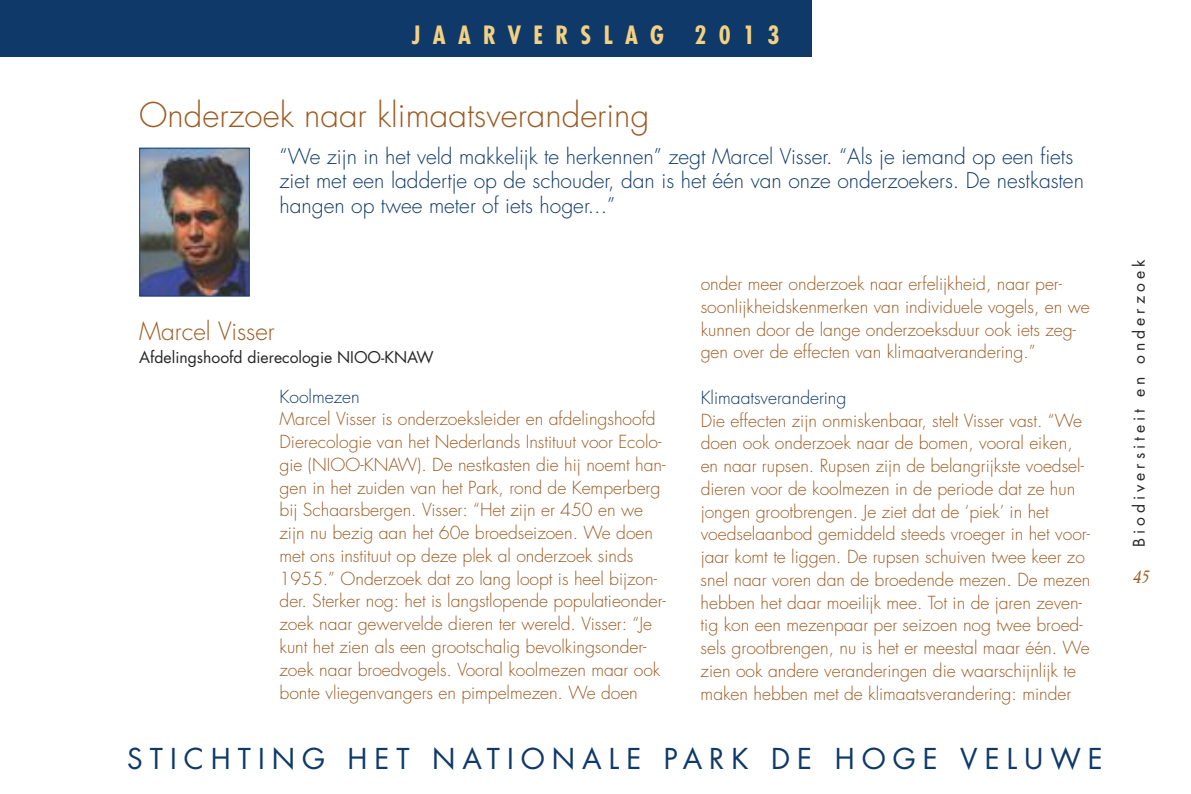
<style>
.page{position:relative;width:1191px;height:794px;background:#fff}
.page>*{position:absolute;margin:0;border:0;box-sizing:border-box;transform-origin:0 0}
.t1{font:300 33.25px "Futura";color:#9c5b22}
.t2{font:28px "Futura";letter-spacing:.25em;color:#0e3968}
.t3{font:700 condensed 24.5px "Futura";letter-spacing:.5em;color:#f4d182}
.t4{font:300 24.5px "Futura";color:#9c5b22}
.t5{font:italic 24.5px "Disturbance";color:#9c5b22}
.t6{font:300 21px/24.5px "Futura";color:#0e3968}
.t7{font:300 17.5px/22.8px "Futura";color:#9c5b22}
.t8{font:300 17.5px "Futura";color:#0e3968}
.t9{font:15.75px "Futura";color:#272627}
.t10{font:15.75px "Futura";letter-spacing:.25em;color:#272627}
</style>
<div class="page">
<img style="left:141px;top:150px;width:107px;height:144px">
<div style="left:139px;top:148px;width:111px;height:148px;border:1px solid #0e3968"></div>
<div style="left:0;top:0;width:811px;height:57px;background:#0e3968"></div>
<h3 class="t3" style="left:412px;top:24px;width:369px">JAARVERSLAG 2013</h3>
<h1 class="t1" style="left:139px;top:99px;width:512px">Onderzoek naar klimaatsverandering</h1>
<p class="t6" style="left:279px;top:146px;width:806px">“We zijn in het veld makkelijk te herkennen” zegt Marcel Visser. “Als je iemand op een fiets ziet met een laddertje op de schouder, dan is het één van onze onderzoekers. De nestkasten hangen op twee meter of iets hoger...”</p>
<h3 class="t4" style="left:139px;top:320px;width:137px">Marcel Visser</h3>
<p class="t9" style="left:139px;top:350px;width:296px">Afdelingshoofd dierecologie NIOO-KNAW</p>
<p class="t8" style="left:279px;top:388px;width:82px">Koolmezen</p>
<p class="t7" style="left:279px;top:409px;width:388px">Marcel Visser is onderzoeksleider en afdelingshoofd Dierecologie van het Nederlands Instituut voor Ecolo&shy;gie (NIOO-KNAW). De nestkasten die hij noemt han&shy;gen in het zuiden van het Park, rond de Kemperberg bij Schaarsbergen. Visser: “Het zijn er 450 en we zijn nu bezig aan het 60e broedseizoen. We doen met ons instituut op deze plek al onderzoek sinds 1955.” Onderzoek dat zo lang loopt is heel bijzon&shy;der. Sterker nog: het is langstlopende populatieonder&shy;zoek naar gewervelde dieren ter wereld. Visser: “Je kunt het zien als een grootschalig bevolkingsonder&shy;zoek naar broedvogels. Vooral koolmezen maar ook bonte vliegenvangers en pimpelmezen. We doen</p>
<p class="t7" style="left:700px;top:274px;width:391px">onder meer onderzoek naar erfelijkheid, naar per&shy;soonlijkheidskenmerken van individuele vogels, en we kunnen door de lange onderzoeksduur ook iets zeg&shy;gen over de effecten van klimaatverandering.”</p>
<p class="t8" style="left:700px;top:389px;width:147px">Klimaatsverandering</p>
<p class="t7" style="left:700px;top:410px;width:391px">Die effecten zijn onmiskenbaar, stelt Visser vast. “We doen ook onderzoek naar de bomen, vooral eiken, en naar rupsen. Rupsen zijn de belangrijkste voedsel&shy;dieren voor de koolmezen in de periode dat ze hun jongen grootbrengen. Je ziet dat de ‘piek’ in het voedselaanbod gemiddeld steeds vroeger in het voor&shy;jaar komt te liggen. De rupsen schuiven twee keer zo snel naar voren dan de broedende mezen. De mezen hebben het daar moeilijk mee. Tot in de jaren zeven&shy;tig kon een mezenpaar per seizoen nog twee broed&shy;sels grootbrengen, nu is het er meestal maar één. We zien ook andere veranderingen die waarschijnlijk te maken hebben met de klimaatsverandering: minder</p>
<h2 class="t2" style="left:127px;top:745px;width:977px">STICHTING HET NATIONALE PARK DE HOGE VELUWE</h2>
<p class="t10" style="left:1131px;top:547px;width:288px;rotate:-90deg">Biodiversiteit en onderzoek</p>
<h3 class="t5" style="left:1133px;top:557px;width:19px">45</h3>
</div>
